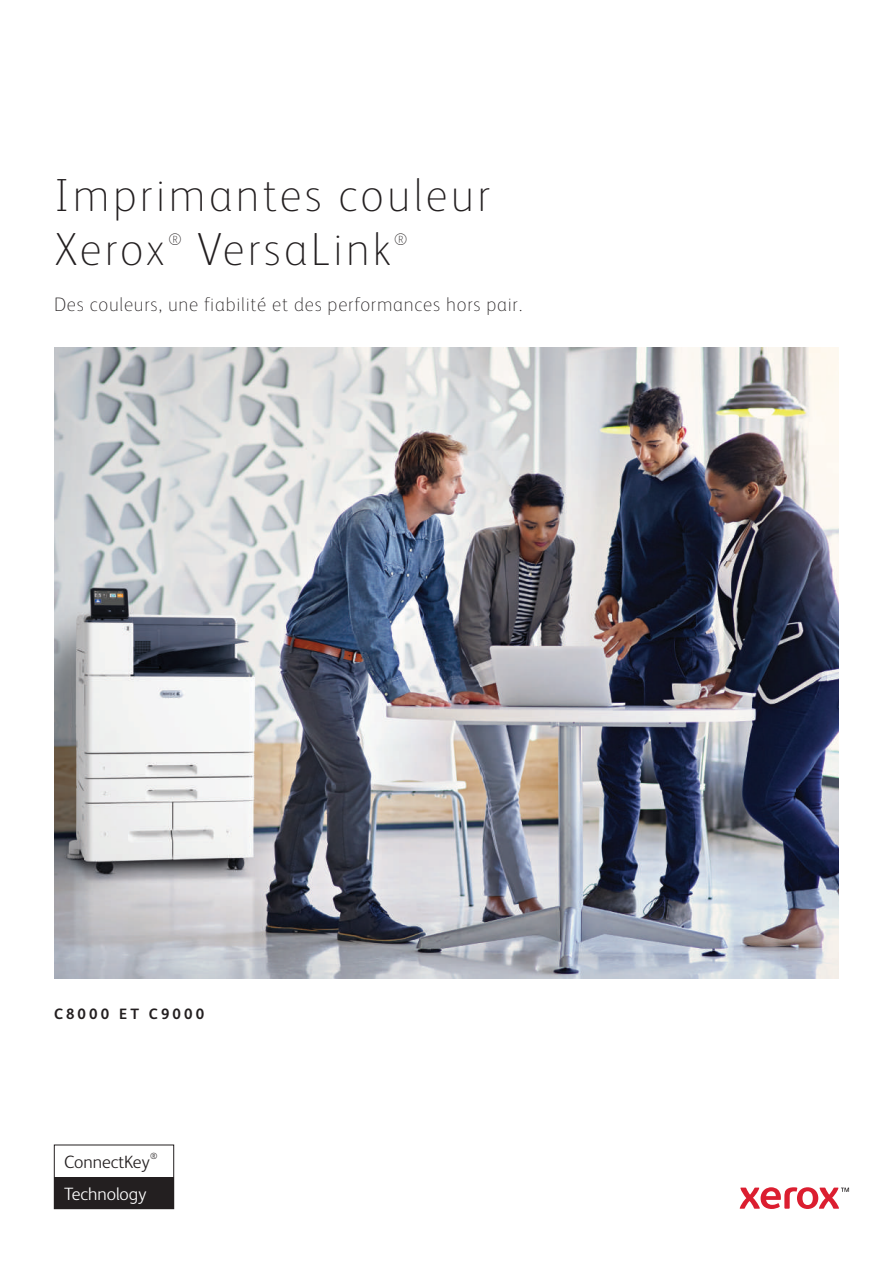
<style>
.page{position:relative;width:893px;height:1263px;background:#fff}
.page>*{position:absolute;margin:0;border:0;box-sizing:border-box;transform-origin:0 0}
.t1{font:100 46.5px/54px "Xerox Sans";letter-spacing:.07em;color:#231f20}
.t2{font:100 19.5px "Xerox Sans";letter-spacing:.04em;color:#231f20}
.t3{font:300 17.85px "Xerox Sans";color:#231f20}
.t4{font:300 17.85px "Xerox Sans";color:#fff}
.t5{font:100 16.65px "Xerox Sans";color:#231f20}
.t6{font:700 15px "Xerox Sans";letter-spacing:.21em;color:#231f20}
.t7{font:300 9px "Xerox Sans";color:#231f20}
</style>
<div class="page">
<img style="left:54px;top:347px;width:785px;height:631px">
<div style="left:54px;top:1145px;width:120px;height:64px;border:1px solid #231f20"></div>
<div style="left:54px;top:1177px;width:120px;height:32px;background:#231f20"></div>
<svg style="left:740px;top:1187px;width:109px;height:22px"></svg>
<h1 class="t1" style="left:54px;top:166px;width:438px">Imprimantes couleur<br>Xerox</h1>
<p class="t5" style="left:169px;top:229px;width:15px">®</p>
<h1 class="t1" style="left:196px;top:220px;width:196px">VersaLink</h1>
<p class="t5" style="left:394px;top:229px;width:15px">®</p>
<p class="t2" style="left:54px;top:291px;width:470px">Des couleurs, une fiabilité et des performances hors pair.</p>
<p class="t6" style="left:54px;top:1003px;width:152px">C8000 ET C9000</p>
<p class="t7" style="left:150px;top:1150px;width:9px">®</p>
<p class="t3" style="left:64px;top:1150px;width:87px">ConnectKey</p>
<p class="t4" style="left:64px;top:1182px;width:84px">Technology</p>
</div>
